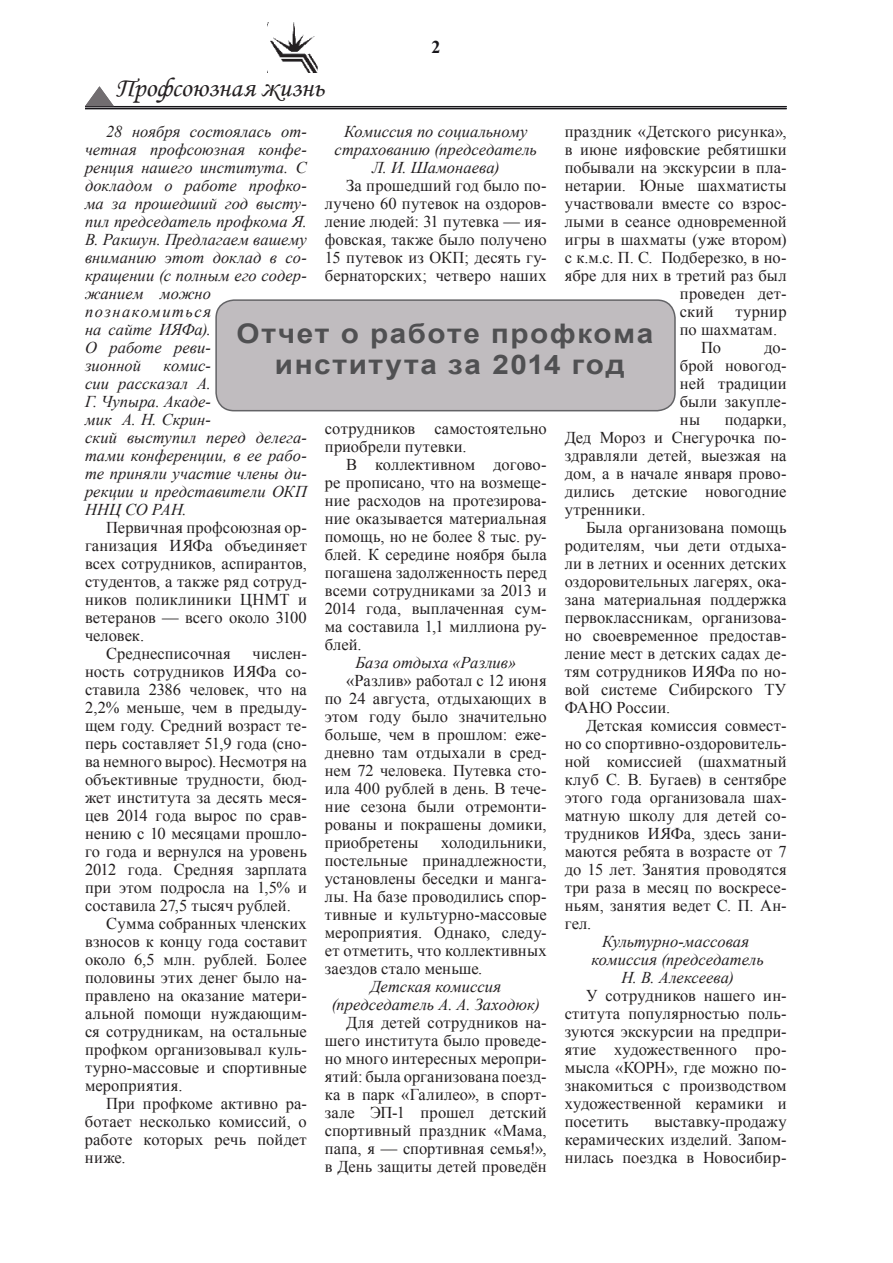
<style>
.page{position:relative;width:893px;height:1263px;background:#fff}
.page>*{position:absolute;margin:0;border:0;box-sizing:border-box;transform-origin:0 0}
.t1{font:700 27px/31px "Arial";letter-spacing:.05em;color:#505052;text-align:center;scale:1.1 1}
.t2{font:27px "Monotype Corsiva";letter-spacing:-.005em;color:#231f20}
.t3{font:700 18px "Times New Roman";color:#17151a}
.t4{font:16.5px/18px "Times New Roman";letter-spacing:.005em;color:#231f20;text-align:justify}
.t5{font:italic 16.5px/18px "Times New Roman";color:#231f20;text-align:center}
</style>
<div class="page">
<img style="left:268px;top:23px;width:50px;height:49px">
<hr style="left:85px;top:106px;width:702px;height:1px;background:#17151a">
<hr style="left:85px;top:108px;width:702px;height:1px;background:#17151a">
<svg style="left:85px;top:86px;width:29px;height:20px"></svg>
<div style="left:216px;top:300px;width:459px;height:111px;background:#c0bcbf;border-radius:18px"></div>
<div style="left:215px;top:299px;width:461px;height:112px;border:2px solid #636366;border-radius:18px"></div>
<p class="t3" style="left:431px;top:35px;width:10px">2</p>
<h1 class="t2" style="left:116px;top:71px;width:210px">Профсоюзная жизнь</h1>
<p class="t5" style="left:85px;top:122px;width:223px;text-align:left;text-indent:21px">28 ноября состоялась от&shy;четная профсоюзная конфе&shy;ренция нашего института. С докладом о работе профко&shy;ма за прошедший год высту&shy;пил председатель профкома Я.<br>В. Ракшун. Предлагаем вашему вниманию этот доклад в со&shy;кращении (с полным его содер&shy;жанием можно познакомиться<br>на сайте ИЯФа).<br>О работе реви-<br>зионной</p>
<p class="t5" style="left:335px;top:122px;width:204px">Комиссия по социальному страхованию (председатель<br>Л. И. Шамонаева)</p>
<p class="t4" style="left:325px;top:176px;width:223px;text-indent:21px">За прошедший год было по&shy;лучено 60 путевок на оздоров&shy;ление людей: 31 путевка — ия&shy;фовская, также было получено 15 путевок из ОКП; десять гу&shy;бернаторских; четверо наших</p>
<p class="t4" style="left:565px;top:122px;width:223px">праздник «Детского рисунка»,</p>
<p class="t4" style="left:565px;top:140px;width:223px">в июне ияфовские ребятишки</p>
<p class="t4" style="left:565px;top:158px;width:223px">побывали на экскурсии в пла-</p>
<p class="t4" style="left:565px;top:176px;width:223px">нетарии. Юные шахматисты</p>
<p class="t4" style="left:565px;top:194px;width:223px">участвовали вместе со взрос-</p>
<p class="t4" style="left:565px;top:212px;width:223px">лыми в сеансе одновременной</p>
<p class="t4" style="left:565px;top:230px;width:223px">игры в шахматы (уже втором)</p>
<p class="t4" style="left:565px;top:248px;width:223px">с к.м.с. П. С. Подберезко, в но-</p>
<p class="t4" style="left:565px;top:266px;width:223px">ябре для них в третий раз был</p>
<p class="t4" style="left:680px;top:284px;width:108px">проведен дет-</p>
<p class="t4" style="left:680px;top:302px;width:35px">ский</p>
<p class="t4" style="left:735px;top:302px;width:53px">турнир</p>
<p class="t4" style="left:680px;top:320px;width:99px">по шахматам.</p>
<p class="t4" style="left:701px;top:338px;width:21px">По</p>
<h1 class="t1" style="left:237px;top:319px;width:380px">Отчет о работе профкома института за 2014 год</h1>
<p class="t4" style="left:680px;top:338px;width:108px;text-indent:84px">до&shy;брой новогод&shy;ней традиции были закупле&shy;ны</p>
<p class="t5" style="left:85px;top:356px;width:223px;text-align:left;text-indent:79px">комис-<br>сии рассказал А.<br>Г. Чупыра. Акаде-<br>мик А. Н. Скрин-<br>ский выступил перед делега&shy;тами конференции, в ее рабо&shy;те приняли участие члены ди&shy;рекции и представители ОКП<br>ННЦ СО РАН.</p>
<p class="t4" style="left:106px;top:518px;width:202px">Первичная профсоюзная ор-</p>
<p class="t4" style="left:85px;top:536px;width:223px">ганизация ИЯФа объединяет</p>
<p class="t4" style="left:85px;top:554px;width:223px">всех сотрудников, аспирантов,</p>
<p class="t4" style="left:85px;top:572px;width:223px">студентов, а также ряд сотруд-</p>
<p class="t4" style="left:85px;top:590px;width:223px">ников поликлиники ЦНМТ и</p>
<p class="t4" style="left:85px;top:608px;width:223px">ветеранов — всего около 3100</p>
<p class="t4" style="left:85px;top:626px;width:61px">человек.</p>
<p class="t4" style="left:106px;top:644px;width:126px">Среднесписочная</p>
<p class="t4" style="left:253px;top:644px;width:56px">числен-</p>
<p class="t4" style="left:85px;top:662px;width:223px">ность сотрудников ИЯФа со-</p>
<p class="t4" style="left:85px;top:680px;width:223px">ставила 2386 человек, что на</p>
<p class="t4" style="left:85px;top:698px;width:223px">2,2% меньше, чем в предыду-</p>
<p class="t4" style="left:85px;top:716px;width:223px">щем году. Средний возраст те-</p>
<p class="t4" style="left:85px;top:734px;width:223px">перь составляет 51,9 года (сно-</p>
<p class="t4" style="left:85px;top:752px;width:223px">ва немного вырос). Несмотря на</p>
<p class="t4" style="left:85px;top:770px;width:223px">объективные трудности, бюд-</p>
<p class="t4" style="left:85px;top:788px;width:223px">жет института за десять меся-</p>
<p class="t4" style="left:85px;top:806px;width:223px">цев 2014 года вырос по срав-</p>
<p class="t4" style="left:85px;top:824px;width:223px">нению с 10 месяцами прошло-</p>
<p class="t4" style="left:85px;top:842px;width:223px">го года и вернулся на уровень</p>
<p class="t4" style="left:85px;top:860px;width:223px">2012 года. Средняя зарплата</p>
<p class="t4" style="left:85px;top:878px;width:223px">при этом подросла на 1,5% и</p>
<p class="t4" style="left:85px;top:896px;width:207px">составила 27,5 тысяч рублей.</p>
<p class="t4" style="left:106px;top:914px;width:202px">Сумма собранных членских</p>
<p class="t4" style="left:85px;top:932px;width:223px">взносов к концу года составит</p>
<p class="t4" style="left:85px;top:950px;width:223px">около 6,5 млн. рублей. Более</p>
<p class="t4" style="left:85px;top:968px;width:223px">половины этих денег было на-</p>
<p class="t4" style="left:85px;top:986px;width:223px">правлено на оказание матери-</p>
<p class="t4" style="left:85px;top:1004px;width:223px">альной помощи нуждающим-</p>
<p class="t4" style="left:85px;top:1022px;width:223px">ся сотрудникам, на остальные</p>
<p class="t4" style="left:85px;top:1040px;width:223px">профком организовывал куль-</p>
<p class="t4" style="left:85px;top:1058px;width:223px">турно-массовые и спортивные</p>
<p class="t4" style="left:85px;top:1076px;width:99px">мероприятия.</p>
<p class="t4" style="left:106px;top:1094px;width:202px">При профкоме активно ра-</p>
<p class="t4" style="left:85px;top:1112px;width:223px">ботает несколько комиссий, о</p>
<p class="t4" style="left:85px;top:1130px;width:223px">работе которых речь пойдет</p>
<p class="t4" style="left:85px;top:1148px;width:42px">ниже.</p>
<p class="t4" style="left:565px;top:410px;width:223px;text-indent:160px">подарки, Дед Мороз и Снегурочка по&shy;здравляли детей, выезжая на дом, а в начале января прово&shy;дились детские новогодние утренники.</p>
<p class="t4" style="left:565px;top:518px;width:223px;text-indent:21px">Была организована помощь родителям, чьи дети отдыха&shy;ли в летних и осенних детских оздоровительных лагерях, ока&shy;зана материальная поддержка первоклассникам, организова&shy;но своевременное предостав&shy;ление мест в детских садах де&shy;тям сотрудников ИЯФа по но&shy;вой системе Сибирского ТУ ФАНО России.</p>
<p class="t4" style="left:565px;top:716px;width:223px;text-indent:21px">Детская комиссия совмест&shy;но со спортивно-оздоровитель&shy;ной комиссией (шахматный клуб С. В. Бугаев) в сентябре этого года организовала шах&shy;матную школу для детей со&shy;трудников ИЯФа, здесь зани&shy;маются ребята в возрасте от 7 до 15 лет. Занятия проводятся три раза в месяц по воскресе&shy;ньям, занятия ведет С. П. Ан&shy;гел.</p>
<p class="t5" style="left:591px;top:932px;width:174px">Культурно-массовая комиссия (председатель<br>Н. В. Алексеева)</p>
<p class="t4" style="left:565px;top:986px;width:223px;text-indent:21px">У сотрудников нашего ин&shy;ститута популярностью поль&shy;зуются экскурсии на предпри&shy;ятие художественного про&shy;мысла «КОРН», где можно по&shy;знакомиться с производством художественной керамики и посетить</p>
<p class="t4" style="left:325px;top:419px;width:223px">сотрудников самостоятельно приобрели путевки.</p>
<p class="t4" style="left:325px;top:455px;width:223px;text-indent:21px">В коллективном догово&shy;ре прописано, что на возмеще&shy;ние расходов на протезирова&shy;ние оказывается материальная помощь, но не более 8 тыс. ру&shy;блей. К середине ноября была погашена задолженность перед всеми сотрудниками за 2013 и 2014 года, выплаченная сум&shy;ма составила 1,1 миллиона ру&shy;блей.</p>
<p class="t5" style="left:355px;top:653px;width:162px">База отдыха «Разлив»</p>
<p class="t4" style="left:325px;top:671px;width:223px;text-indent:21px">«Разлив» работал с 12 июня по 24 августа, отдыхающих в этом году было значительно больше, чем в прошлом: еже&shy;дневно там отдыхали в сред&shy;нем 72 человека. Путевка сто&shy;ила 400 рублей в день. В тече&shy;ние сезона были отремонти&shy;рованы и покрашены домики, приобретены</p>
<p class="t4" style="left:325px;top:833px;width:223px;text-indent:116px">холодильники, постельные принадлежности, установлены беседки и манга&shy;лы. На базе проводились спор&shy;тивные и культурно-массовые мероприятия. Однако, следу&shy;ет отметить, что коллективных заездов стало меньше.</p>
<p class="t5" style="left:332px;top:977px;width:210px">Детская комиссия (председатель А. А. Заходюк)</p>
<p class="t4" style="left:325px;top:1013px;width:223px;text-indent:21px">Для детей сотрудников на&shy;шего института было проведе&shy;но много интересных меропри&shy;ятий: была организована поезд&shy;ка в парк «Галилео», в спорт&shy;зале ЭП-1 прошел детский спортивный праздник «Мама, папа, я — спортивная семья!», в День защиты детей проведён</p>
<p class="t4" style="left:565px;top:1112px;width:223px;text-indent:90px">выставку-продажу керамических изделий. Запом&shy;нилась поездка в Новосибир-</p>
</div>
